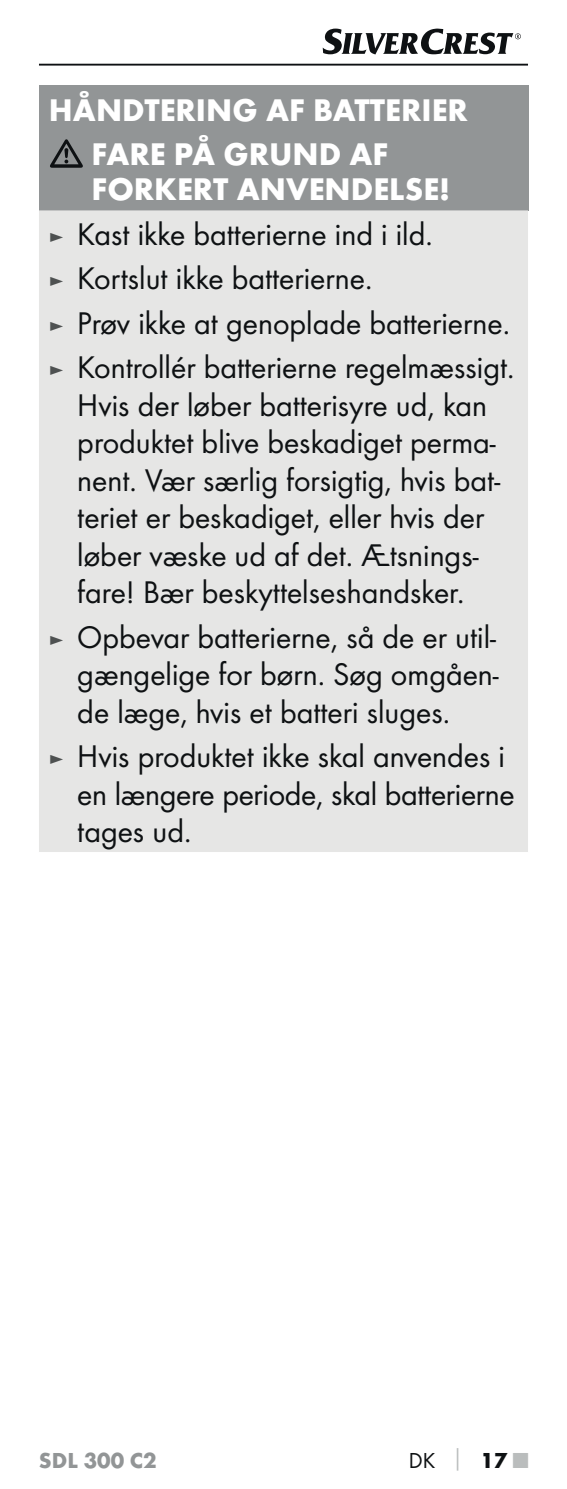
<style>
.page{position:relative;width:567px;height:1489px;background:#fff}
.page>*{position:absolute;margin:0;border:0;box-sizing:border-box;transform-origin:0 0}
.t1{font:32.5px/37.5px "Futura Boo";color:#0e1113}
.t2{font:700 32.5px/44.5px "Futura";color:#fff}
.t3{font:700 22.5px "Futura";color:#929596}
.t4{font:22.5px "Futura Boo";color:#0e1113}
.s1{font-size:22.5px;color:#4e5151}
.s2{font-family:"Futura";font-weight:700;color:#babdbd}
.s3{font-family:"Futura";font-weight:700}
</style>
<div class="page">
<hr style="left:39px;top:64px;width:489px;height:2px;background:#0e1113">
<svg style="left:323px;top:29px;width:198px;height:25px"></svg>
<div style="left:39px;top:85px;width:489px;height:125px;background:#929596"></div>
<div style="left:39px;top:210px;width:489px;height:642px;background:#e6e6e5"></div>
<svg style="left:50px;top:139px;width:33px;height:29px"></svg>
<p class="t2" style="left:92px;top:90px;width:378px;text-indent:-43px">HÅNDTERING AF BATTERIER<br>FARE PÅ GRUND AF</p>
<p class="t2" style="left:92px;top:170px;width:360px">FORKERT ANVENDELSE!</p>
<p class="t1" style="left:49px;top:213px;width:467px;line-height:44.5px"><span class="s1">►</span> Kast ikke batterierne ind i ild.<br><span class="s1">►</span> Kortslut ikke batterierne.<br><span class="s1">►</span> Prøv ikke at genoplade batterierne. <span class="s1">►</span> Kontrollér batterierne regelmæssigt.</p>
<p class="t1" style="left:77px;top:387px;width:424px">Hvis der løber batterisyre ud, kan produktet blive beskadiget perma&shy;nent. Vær særlig forsigtig, hvis bat&shy;teriet er beskadiget, eller hvis der løber væske ud af det. Ætsnings&shy;fare! Bær beskyttelseshandsker.</p>
<p class="t1" style="left:77px;top:619px;width:423px;text-align:justify;text-indent:-28px"><span class="s1">►</span> Opbevar batterierne, så de er util&shy;gængelige for børn. Søg omgåen&shy;de læge, hvis et batteri sluges.</p>
<p class="t1" style="left:77px;top:739px;width:439px;text-indent:-28px"><span class="s1">►</span> Hvis produktet ikke skal anvendes i en længere periode, skal batterierne tages ud.</p>
<p class="t3" style="left:39px;top:1451px;width:119px">SDL 300 C2</p>
<p class="t4" style="left:409px;top:1449px;width:121px">DK <span class="s2">│</span> <span class="s3">17</span> <span class="s2">■</span></p>
</div>
